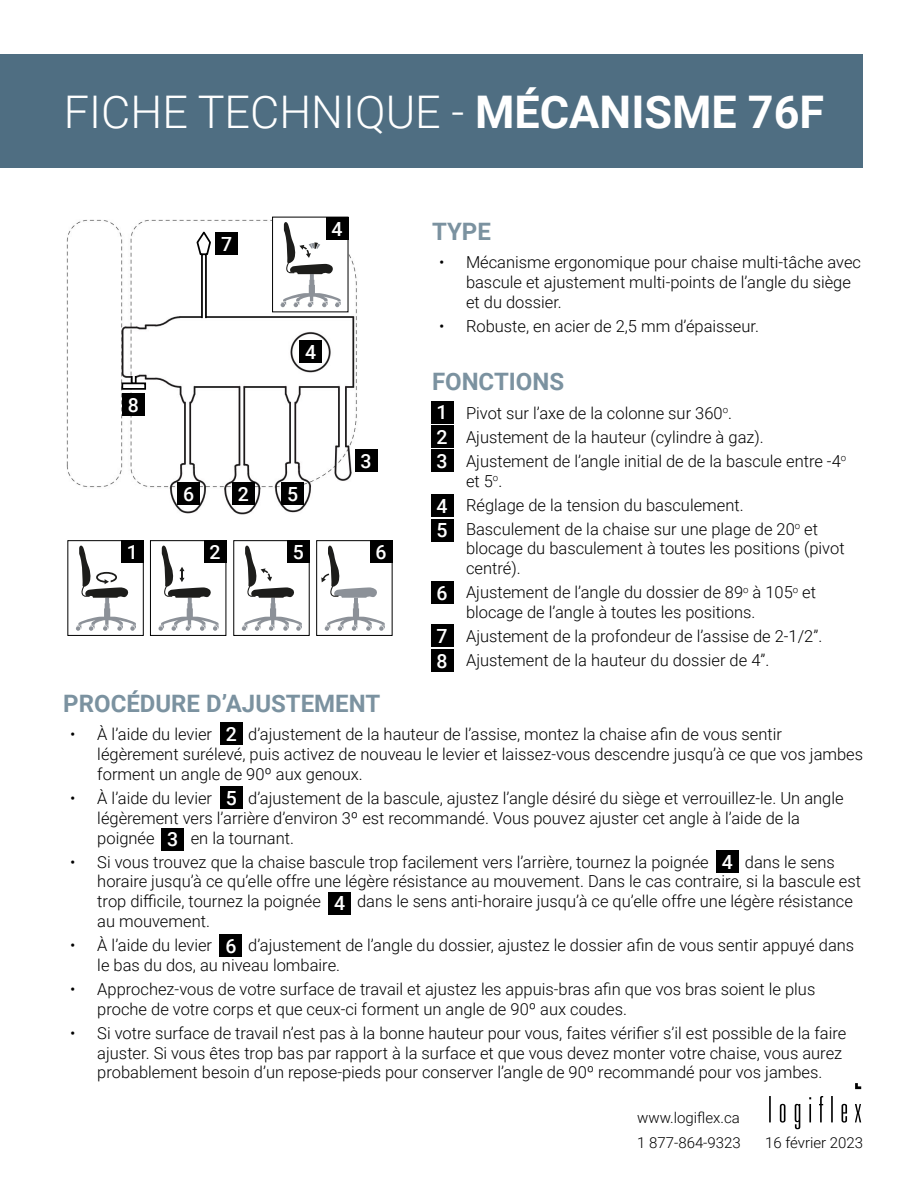
<style>
.page{position:relative;width:918px;height:1188px;background:#fff}
.page>*{position:absolute;margin:0;border:0;box-sizing:border-box;transform-origin:0 0}
.t1{font:300 45px "Roboto";color:#fff}
.t2{font:700 24px "Roboto";color:#7b92a0}
.t3{font:500 19.5px/24.6px "Roboto";color:#fff}
.t4{font:300 16.5px/19.8px "Roboto";color:#000}
.t5{font:300 15px "Roboto";color:#000}
.s1{font-weight:700}
</style>
<div class="page">
<div style="left:1px;top:55px;width:862px;height:113px;background:#4f6e82"></div>
<img style="left:66px;top:217px;width:293px;height:297px">
<svg style="left:201px;top:256px;width:6px;height:63px"></svg>
<svg style="left:196px;top:229px;width:16px;height:27px"></svg>
<svg style="left:131px;top:375px;width:6px;height:7px"></svg>
<div style="left:122px;top:383px;width:23px;height:6px;background:#fff"></div>
<div style="left:121px;top:382px;width:25px;height:8px;border:2px solid #000"></div>
<div style="left:67px;top:540px;width:77px;height:96px;border:1px solid #000"></div>
<svg style="left:76px;top:545px;width:60px;height:86px"></svg>
<div style="left:150px;top:540px;width:76px;height:96px;border:1px solid #000"></div>
<svg style="left:159px;top:545px;width:60px;height:86px"></svg>
<div style="left:233px;top:540px;width:77px;height:96px;border:1px solid #000"></div>
<svg style="left:242px;top:545px;width:60px;height:86px"></svg>
<div style="left:287px;top:541px;width:22px;height:22px;background:#000"></div>
<div style="left:121px;top:541px;width:23px;height:22px;background:#000"></div>
<div style="left:204px;top:541px;width:22px;height:22px;background:#000"></div>
<div style="left:316px;top:540px;width:77px;height:96px;border:1px solid #000"></div>
<svg style="left:321px;top:545px;width:64px;height:86px"></svg>
<div style="left:370px;top:541px;width:22px;height:22px;background:#000"></div>
<div style="left:232px;top:482px;width:23px;height:23px;background:#000"></div>
<div style="left:355px;top:450px;width:22px;height:22px;background:#000"></div>
<div style="left:299px;top:340px;width:23px;height:23px;background:#000"></div>
<div style="left:282px;top:482px;width:22px;height:23px;background:#000"></div>
<div style="left:177px;top:482px;width:23px;height:23px;background:#000"></div>
<div style="left:273px;top:217px;width:75px;height:95px;background:#fff"></div>
<div style="left:272px;top:217px;width:76px;height:95px;border:1px solid #000"></div>
<svg style="left:281px;top:222px;width:60px;height:85px"></svg>
<div style="left:326px;top:217px;width:22px;height:23px;background:#000"></div>
<svg style="left:769px;top:1096px;width:2px;height:26px"></svg>
<svg style="left:780px;top:1104px;width:5px;height:19px"></svg>
<svg style="left:795px;top:1104px;width:5px;height:25px"></svg>
<svg style="left:809px;top:1097px;width:2px;height:25px"></svg>
<svg style="left:819px;top:1096px;width:4px;height:26px"></svg>
<svg style="left:831px;top:1096px;width:2px;height:26px"></svg>
<svg style="left:842px;top:1104px;width:5px;height:19px"></svg>
<svg style="left:855px;top:1104px;width:6px;height:18px"></svg>
<svg style="left:855px;top:1083px;width:6px;height:6px"></svg>
<div style="left:215px;top:232px;width:23px;height:23px;background:#000"></div>
<div style="left:122px;top:393px;width:23px;height:23px;background:#000"></div>
<div style="left:431px;top:519px;width:22px;height:22px;background:#000"></div>
<div style="left:431px;top:425px;width:22px;height:23px;background:#000"></div>
<div style="left:431px;top:401px;width:22px;height:22px;background:#000"></div>
<div style="left:431px;top:494px;width:22px;height:23px;background:#000"></div>
<div style="left:431px;top:450px;width:22px;height:22px;background:#000"></div>
<div style="left:431px;top:581px;width:22px;height:23px;background:#000"></div>
<div style="left:220px;top:722px;width:23px;height:23px;background:#000"></div>
<div style="left:220px;top:786px;width:23px;height:23px;background:#000"></div>
<div style="left:716px;top:850px;width:23px;height:23px;background:#000"></div>
<div style="left:328px;top:892px;width:23px;height:22px;background:#000"></div>
<div style="left:162px;top:828px;width:22px;height:22px;background:#000"></div>
<div style="left:220px;top:934px;width:22px;height:23px;background:#000"></div>
<div style="left:431px;top:625px;width:22px;height:22px;background:#000"></div>
<div style="left:431px;top:649px;width:22px;height:23px;background:#000"></div>
<h1 class="t1" style="left:64px;top:81px;width:762px">FICHE TECHNIQUE - <span class="s1">MÉCANISME 76F</span></h1>
<p class="t3" style="left:128px;top:392px;width:13px">8</p>
<p class="t3" style="left:221px;top:231px;width:13px">7</p>
<p class="t3" style="left:331px;top:216px;width:13px">4</p>
<p class="t3" style="left:305px;top:339px;width:13px">4</p>
<p class="t3" style="left:238px;top:481px;width:13px">2</p>
<p class="t3" style="left:183px;top:481px;width:13px">6</p>
<p class="t3" style="left:287px;top:481px;width:13px">5</p>
<p class="t3" style="left:361px;top:448px;width:13px">3</p>
<p class="t3" style="left:127px;top:539px;width:13px">1</p>
<p class="t3" style="left:209px;top:539px;width:13px">2</p>
<p class="t3" style="left:293px;top:539px;width:13px">5</p>
<p class="t3" style="left:376px;top:539px;width:13px">6</p>
<h2 class="t2" style="left:432px;top:215px;width:60px">TYPE</h2>
<p class="t4" style="left:466px;top:252px;width:397px;text-indent:-27px">• Mécanisme ergonomique pour chaise multi-tâche avec bascule et ajustement multi-points de l’angle du siège et du dossier.</p>
<p class="t4" style="left:439px;top:316px;width:322px">• Robuste, en acier de 2,5 mm d’épaisseur.</p>
<h2 class="t2" style="left:432px;top:365px;width:134px">FONCTIONS</h2>
<p class="t4" style="left:439px;top:402px;width:295px">• Pivot sur l’axe de la colonne sur 360<sup>o</sup>.</p>
<p class="t4" style="left:439px;top:426px;width:326px">• Ajustement de la hauteur (cylindre à gaz).</p>
<p class="t4" style="left:466px;top:450px;width:382px;text-indent:-27px">• Ajustement de l’angle initial de de la bascule entre -4<sup>o </sup>et 5<sup>o</sup>.</p>
<p class="t4" style="left:439px;top:494px;width:306px">• Réglage de la tension du basculement.</p>
<p class="t4" style="left:466px;top:518px;width:380px;text-indent:-27px">• Basculement de la chaise sur une plage de 20<sup>o</sup> et blocage du basculement à toutes les positions (pivot centré).</p>
<p class="t4" style="left:466px;top:582px;width:352px;text-indent:-27px">• Ajustement de l’angle du dossier de 89<sup>o</sup> à 105<sup>o</sup> et blocage de l’angle à toutes les positions.</p>
<p class="t4" style="left:439px;top:626px;width:385px">• Ajustement de la profondeur de l’assise de 2-1/2’’.</p>
<p class="t4" style="left:439px;top:650px;width:332px">• Ajustement de la hauteur du dossier de 4’’.</p>
<p class="t3" style="left:437px;top:399px;width:13px">1</p>
<p class="t3" style="left:437px;top:424px;width:13px">2</p>
<p class="t3" style="left:437px;top:448px;width:13px">3</p>
<p class="t3" style="left:437px;top:493px;width:13px">4</p>
<p class="t3" style="left:437px;top:517px;width:13px">5</p>
<p class="t3" style="left:437px;top:580px;width:13px">6</p>
<p class="t3" style="left:437px;top:623px;width:13px">7<br>8</p>
<h2 class="t2" style="left:63px;top:687px;width:318px">PROCÉDURE D’AJUSTEMENT</h2>
<p class="t4" style="left:70px;top:724px;width:143px">• À l’aide du levier</p>
<p class="t3" style="left:226px;top:721px;width:13px">2</p>
<p class="t4" style="left:97px;top:724px;width:767px;text-indent:151px">d’ajustement de la hauteur de l’assise, montez la chaise afin de vous sentir légèrement surélevé, puis activez de nouveau le levier et laissez-vous descendre jusqu’à ce que vos jambes forment un angle de 90º aux genoux.</p>
<p class="t4" style="left:70px;top:788px;width:143px">• À l’aide du levier</p>
<p class="t3" style="left:226px;top:785px;width:13px">5</p>
<p class="t4" style="left:97px;top:788px;width:748px;text-indent:151px">d’ajustement de la bascule, ajustez l’angle désiré du siège et verrouillez-le. Un angle légèrement vers l’arrière d’environ 3º est recommandé. Vous pouvez ajuster cet angle à l’aide de la poignée</p>
<p class="t4" style="left:191px;top:827px;width:105px">en la tournant.</p>
<p class="t4" style="left:70px;top:851px;width:640px">• Si vous trouvez que la chaise bascule trop facilement vers l’arrière, tournez la poignée</p>
<p class="t3" style="left:167px;top:827px;width:13px">3</p>
<p class="t4" style="left:97px;top:851px;width:765px;text-indent:647px">dans le sens horaire jusqu’à ce qu’elle offre une légère résistance au mouvement. Dans le cas contraire, si la bascule est trop difficile, tournez la poignée</p>
<p class="t3" style="left:722px;top:849px;width:13px">4</p>
<p class="t4" style="left:357px;top:891px;width:497px">dans le sens anti-horaire jusqu’à ce qu’elle offre une légère résistance</p>
<p class="t3" style="left:334px;top:890px;width:13px">4</p>
<p class="t4" style="left:97px;top:911px;width:114px">au mouvement.</p>
<p class="t4" style="left:70px;top:935px;width:143px">• À l’aide du levier</p>
<p class="t4" style="left:97px;top:935px;width:758px;text-indent:151px">d’ajustement de l’angle du dossier, ajustez le dossier afin de vous sentir appuyé dans le bas du dos, au niveau lombaire.</p>
<p class="t4" style="left:97px;top:979px;width:720px;text-indent:-27px">• Approchez-vous de votre surface de travail et ajustez les appuis-bras afin que vos bras soient le plus proche de votre corps et que ceux-ci forment un angle de 90º aux coudes.</p>
<p class="t4" style="left:97px;top:1022px;width:751px;text-indent:-27px">• Si votre surface de travail n’est pas à la bonne hauteur pour vous, faites vérifier s’il est possible de la faire ajuster. Si vous êtes trop bas par rapport à la surface et que vous devez monter votre chaise, vous aurez probablement besoin d’un repose-pieds pour conserver l’angle de 90º recommandé pour vos jambes.</p>
<p class="t3" style="left:225px;top:933px;width:13px">6</p>
<p class="t5" style="left:637px;top:1107px;width:104px">www.logiflex.ca</p>
<p class="t5" style="left:637px;top:1133px;width:105px">1 877-864-9323</p>
<p class="t5" style="left:765px;top:1133px;width:100px">16 février 2023</p>
</div>
